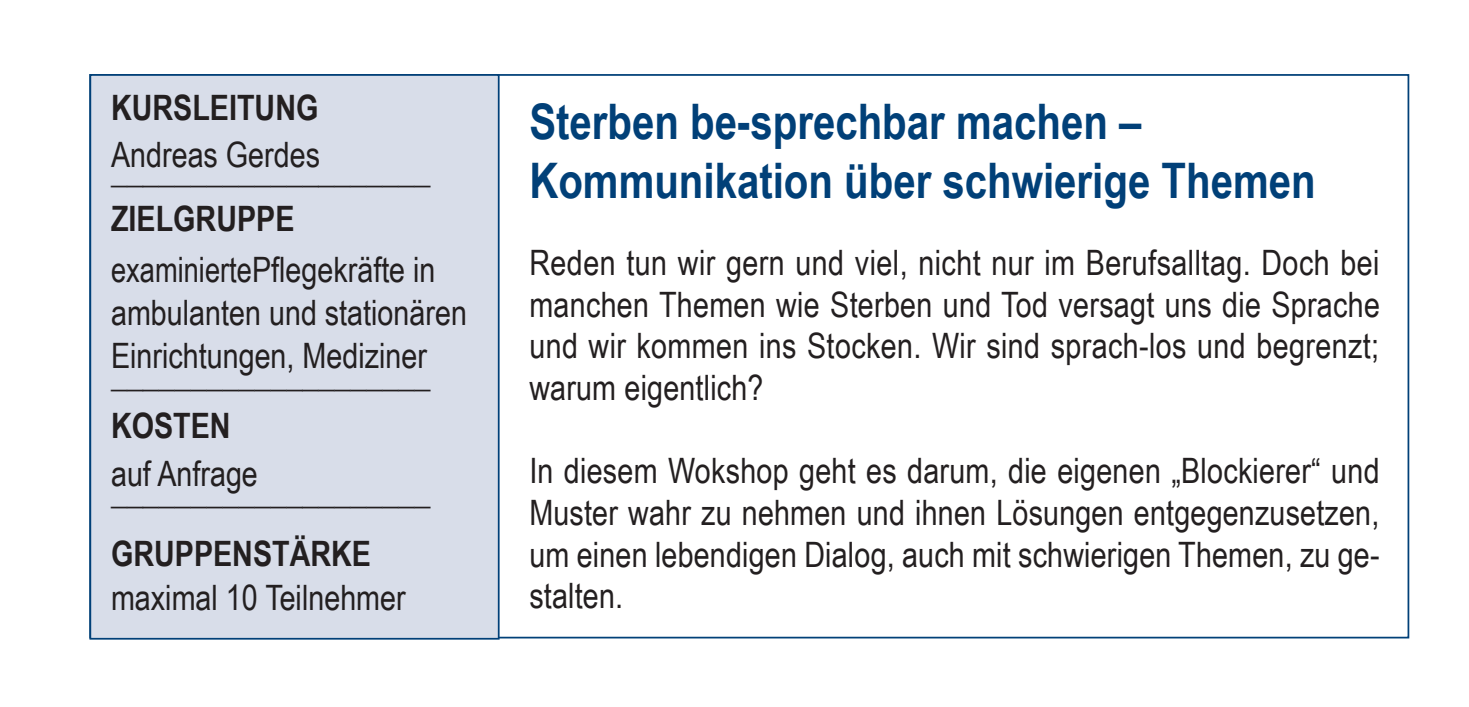
<style>
.page{position:relative;width:1469px;height:707px;background:#fff}
.page>*{position:absolute;margin:0;border:0;box-sizing:border-box;transform-origin:0 0}
.t1{font:700 49px/58.8px "Arial Narrow";color:#014078}
.t2{font:35px/41.6px "Arial Narrow";color:#231f20;text-align:justify}
.t3{font:700 35px/48.6px "Arial Narrow";color:#231f20}
.t4{font:35px/43.1px "Arial Narrow";color:#231f20;scale:.95 1}
</style>
<div class="page">
<div style="left:91px;top:76px;width:407px;height:562px;background:#d8dde9"></div>
<div style="left:89px;top:74px;width:410px;height:566px;border:2px solid #014078"></div>
<p class="t3" style="left:111px;top:83px;width:209px">KursleItung</p>
<p class="t2" style="left:111px;top:134px;width:210px">Andreas Gerdes</p>
<p class="t3" style="left:111px;top:146px;width:321px">____________________<br>ZIelgruppe</p>
<p class="t4" style="left:111px;top:248px;width:376px">examiniertePflegekräfte in ambulanten und stationären<br>Einrichtungen, Mediziner</p>
<p class="t3" style="left:111px;top:349px;width:321px;line-height:51.1px">____________________<br>Kosten</p>
<p class="t2" style="left:111px;top:452px;width:148px">auf Anfrage</p>
<p class="t3" style="left:111px;top:461px;width:321px;line-height:61.6px">____________________ gruppenstärKe</p>
<p class="t2" style="left:111px;top:576px;width:296px">maximal 10 Teilnehmer</p>
<h1 class="t1" style="left:529px;top:92px;width:787px">sterben be-sprechbar machen –<br>Kommunikation über schwierige themen</h1>
<p class="t2" style="left:529px;top:241px;width:852px">Reden tun wir gern und viel, nicht nur im Berufsalltag. Doch bei manchen Themen wie Sterben und Tod versagt uns die Sprache und wir kommen ins Stocken. Wir sind sprach-los und begrenzt; warum eigentlich?</p>
<p class="t2" style="left:529px;top:450px;width:851px">In diesem Wokshop geht es darum, die eigenen „Blockierer“ und Muster wahr zu nehmen und ihnen Lösungen entgegenzusetzen, um einen lebendigen Dialog, auch mit schwierigen Themen, zu ge&shy;stalten.</p>
</div>
